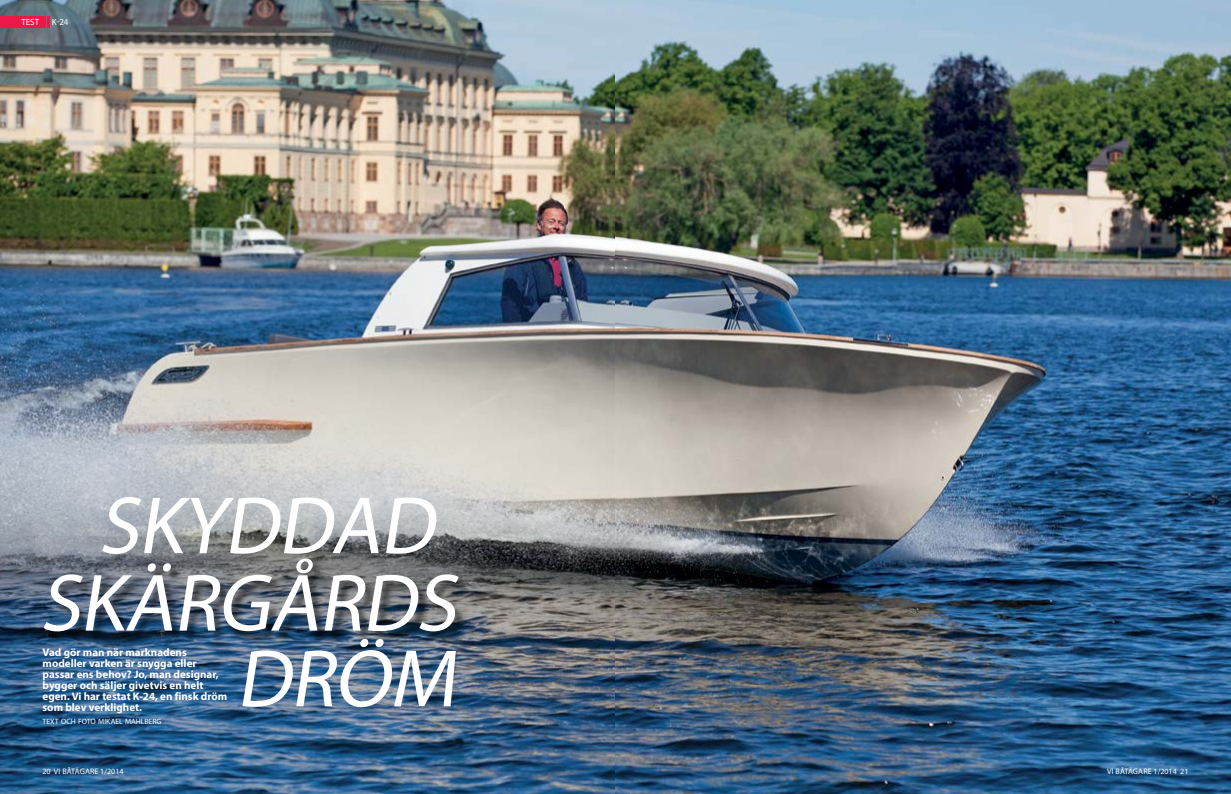
<style>
.page{position:relative;width:1231px;height:794px;background:#fff}
.page>*{position:absolute;margin:0;border:0;box-sizing:border-box;transform-origin:0 0}
.t1{font:italic 82px/153px "Myriad Pro";color:#fff;text-align:right}
.t2{font:700 11px/11px "Myriad Pro";color:#fff}
.t3{font:9px "Myriad Pro";color:#fff}
.t4{font:8px "Myriad Pro";letter-spacing:.005em;color:#fff}
.t5{font:7.7px "Myriad Pro";letter-spacing:-.005em;color:#fff}
</style>
<div class="page">
<img style="left:0;top:0;width:1230px;height:794px">
<svg style="left:48px;top:16px;width:2px;height:12px"></svg>
<div style="left:0;top:16px;width:46px;height:12px;background:#ed1846"></div>
<div style="left:46px;top:561px;width:425px;height:84px;background:#000;opacity:.5"></div>
<p class="t3" style="left:21px;top:17px;width:19px">TEST</p>
<p class="t3" style="left:52px;top:17px;width:18px">K-24</p>
<h1 class="t1" style="left:98px;top:448px;width:374px">SKYDDAD<br>DRÖM</h1>
<h1 class="t1" style="left:40px;top:525px;width:433px">SKÄRGÅRDS</h1>
<p class="t2" style="left:43px;top:646px;width:186px">Vad gör man när marknadens modeller varken är snygga eller passar ens behov? Jo, man designar, bygger och säljer givetvis en helt egen. Vi har testat K-24, en finsk dröm som blev verklighet.</p>
<p class="t5" style="left:43px;top:716px;width:120px">TEXT OCH FOTO MIKAEL MAHLBERG</p>
<p class="t4" style="left:43px;top:766px;width:83px">20 VI BÅTÄGARE 1/2014</p>
<p class="t4" style="left:1106px;top:766px;width:83px">VI BÅTÄGARE 1/2014 21</p>
</div>
